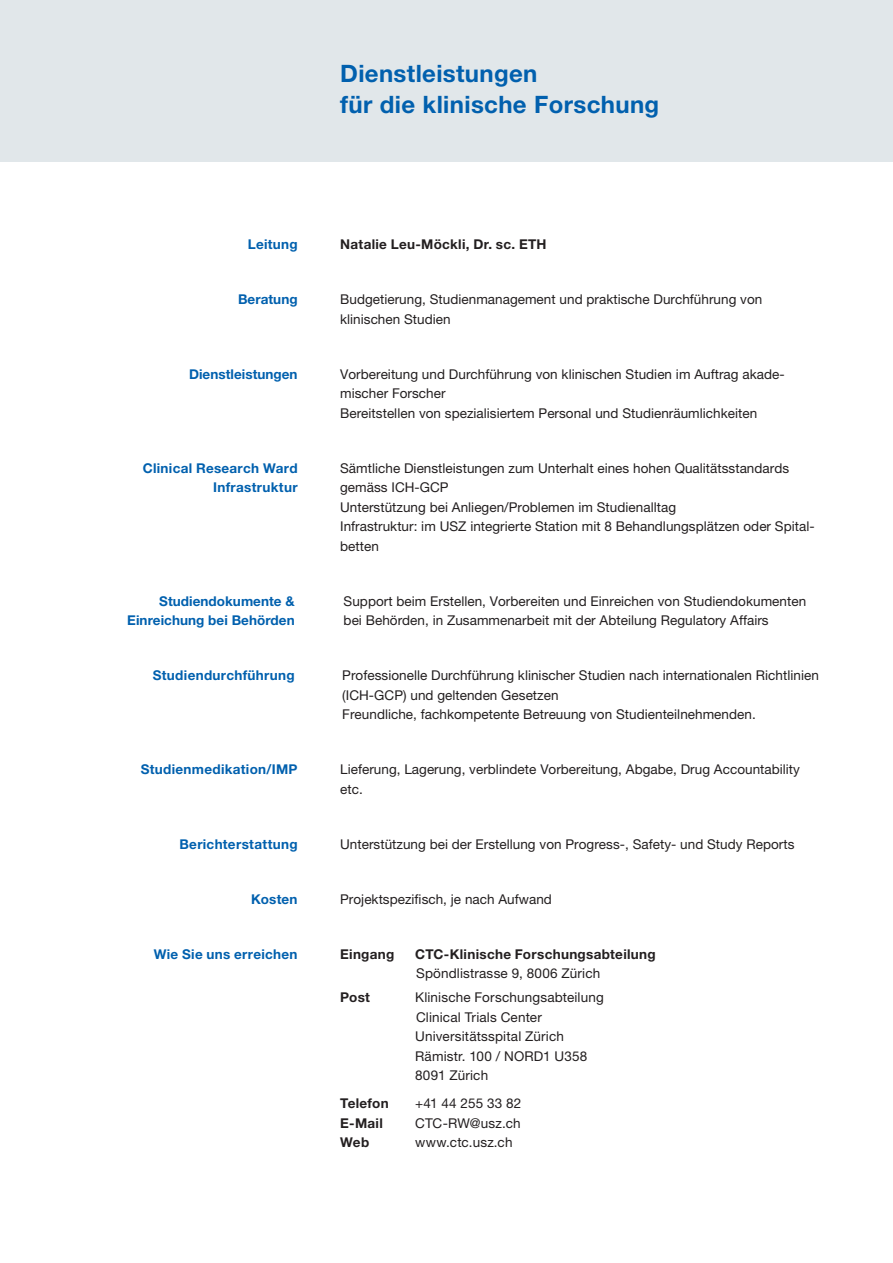
<style>
.page{position:relative;width:893px;height:1263px;background:#fff}
.page>*{position:absolute;margin:0;border:0;box-sizing:border-box;transform-origin:0 0}
.t1{font:700 24px/31.5px "Helvetica Neue LT Std";letter-spacing:.015em;color:#0160ae}
.Textblock{font:13.5px/19.5px "Helvetica Neue LT Std";letter-spacing:.005em;color:#231f20}
.t2{font:700 13.5px "Helvetica Neue LT Std";letter-spacing:.02em;color:#0160ae}
.t3{font:700 13.5px/19.5px "Helvetica Neue LT Std";letter-spacing:.02em;color:#231f20}
.s1{font-weight:400}
</style>
<div class="page">
<div style="left:0;top:0;width:893px;height:162px;background:#e1e7ea"></div>
<p class="t1" style="left:340px;top:57px;width:321px">Dienstleistungen<br>für die klinische Forschung</p>
<p class="t2" style="left:248px;top:236px;width:51px">Leitung</p>
<p class="t3" style="left:340px;top:234px;width:208px">Natalie Leu-Möckli, Dr. sc. ETH</p>
<p class="t2" style="left:238px;top:291px;width:61px">Beratung</p>
<p class="Textblock" style="left:340px;top:289px;width:424px">Budgetierung, Studienmanagement und praktische Durchführung von</p>
<p class="Textblock" style="left:340px;top:309px;width:112px">klinischen Studien</p>
<p class="t2" style="left:189px;top:366px;width:110px">Dienstleistungen</p>
<p class="Textblock" style="left:340px;top:364px;width:446px">Vorbereitung und Durchführung von klinischen Studien im Auftrag akade&shy;mischer Forscher</p>
<p class="Textblock" style="left:340px;top:403px;width:419px">Bereitstellen von spezialisiertem Personal und Studienräumlichkeiten</p>
<p class="t2" style="left:143px;top:460px;width:156px">Clinical Research Ward</p>
<p class="t2" style="left:213px;top:479px;width:86px">Infrastruktur</p>
<p class="Textblock" style="left:340px;top:458px;width:450px">Sämtliche Dienstleistungen zum Unterhalt eines hohen Qualitätsstandards</p>
<p class="Textblock" style="left:340px;top:477px;width:110px">gemäss ICH-GCP</p>
<p class="Textblock" style="left:340px;top:497px;width:337px">Unterstützung bei Anliegen/Problemen im Studienalltag</p>
<p class="Textblock" style="left:340px;top:516px;width:476px">Infrastruktur: im USZ integrierte Station mit 8 Behandlungsplätzen oder Spital&shy;betten</p>
<p class="t2" style="left:159px;top:593px;width:137px">Studiendokumente &amp;</p>
<p class="t2" style="left:127px;top:612px;width:169px">Einreichung bei Behörden</p>
<p class="Textblock" style="left:344px;top:591px;width:464px">Support beim Erstellen, Vorbereiten und Einreichen von Studiendokumenten</p>
<p class="Textblock" style="left:344px;top:610px;width:427px">bei Behörden, in Zusammenarbeit mit der Abteilung Regulatory Affairs</p>
<p class="t2" style="left:153px;top:667px;width:143px">Studiendurchführung</p>
<p class="Textblock" style="left:342px;top:665px;width:478px">Professionelle Durchführung klinischer Studien nach internationalen Richtlinien (ICH-GCP) und geltenden Gesetzen</p>
<p class="Textblock" style="left:342px;top:704px;width:415px">Freundliche, fachkompetente Betreuung von Studienteilnehmenden.</p>
<p class="t2" style="left:141px;top:761px;width:158px">Studienmedikation/IMP</p>
<p class="Textblock" style="left:340px;top:759px;width:461px">Lieferung, Lagerung, verblindete Vorbereitung, Abgabe, Drug Accountability etc.</p>
<p class="t2" style="left:179px;top:836px;width:120px">Berichterstattung</p>
<p class="Textblock" style="left:340px;top:834px;width:456px">Unterstützung bei der Erstellung von Progress-, Safety- und Study Reports</p>
<p class="t2" style="left:251px;top:891px;width:48px">Kosten</p>
<p class="Textblock" style="left:340px;top:889px;width:213px">Projektspezifisch, je nach Aufwand</p>
<p class="t2" style="left:154px;top:946px;width:145px">Wie Sie uns erreichen</p>
<p class="t3" style="left:340px;top:944px;width:56px">Eingang</p>
<p class="t3" style="left:415px;top:944px;width:242px">CTC-Klinische Forschungsabteilung<br><span class="s1">Spöndlistrasse 9, 8006 Zürich</span></p>
<p class="t3" style="left:340px;top:987px;width:31px">Post</p>
<p class="Textblock" style="left:415px;top:987px;width:190px">Klinische Forschungsabteilung<br>Clinical Trials Center</p>
<p class="Textblock" style="left:415px;top:1026px;width:150px">Universitätsspital Zürich</p>
<p class="Textblock" style="left:415px;top:1046px;width:174px">Rämistr. 100 / NORD1 U358</p>
<p class="Textblock" style="left:415px;top:1065px;width:75px">8091 Zürich</p>
<p class="t3" style="left:340px;top:1093px;width:50px">Telefon</p>
<p class="Textblock" style="left:415px;top:1093px;width:108px">+41 44 255 33 82</p>
<p class="t3" style="left:340px;top:1113px;width:44px">E-Mail</p>
<p class="Textblock" style="left:415px;top:1113px;width:107px">CTC-RW@usz.ch</p>
<p class="t3" style="left:340px;top:1132px;width:30px">Web</p>
<p class="Textblock" style="left:415px;top:1132px;width:99px">www.ctc.usz.ch</p>
</div>
